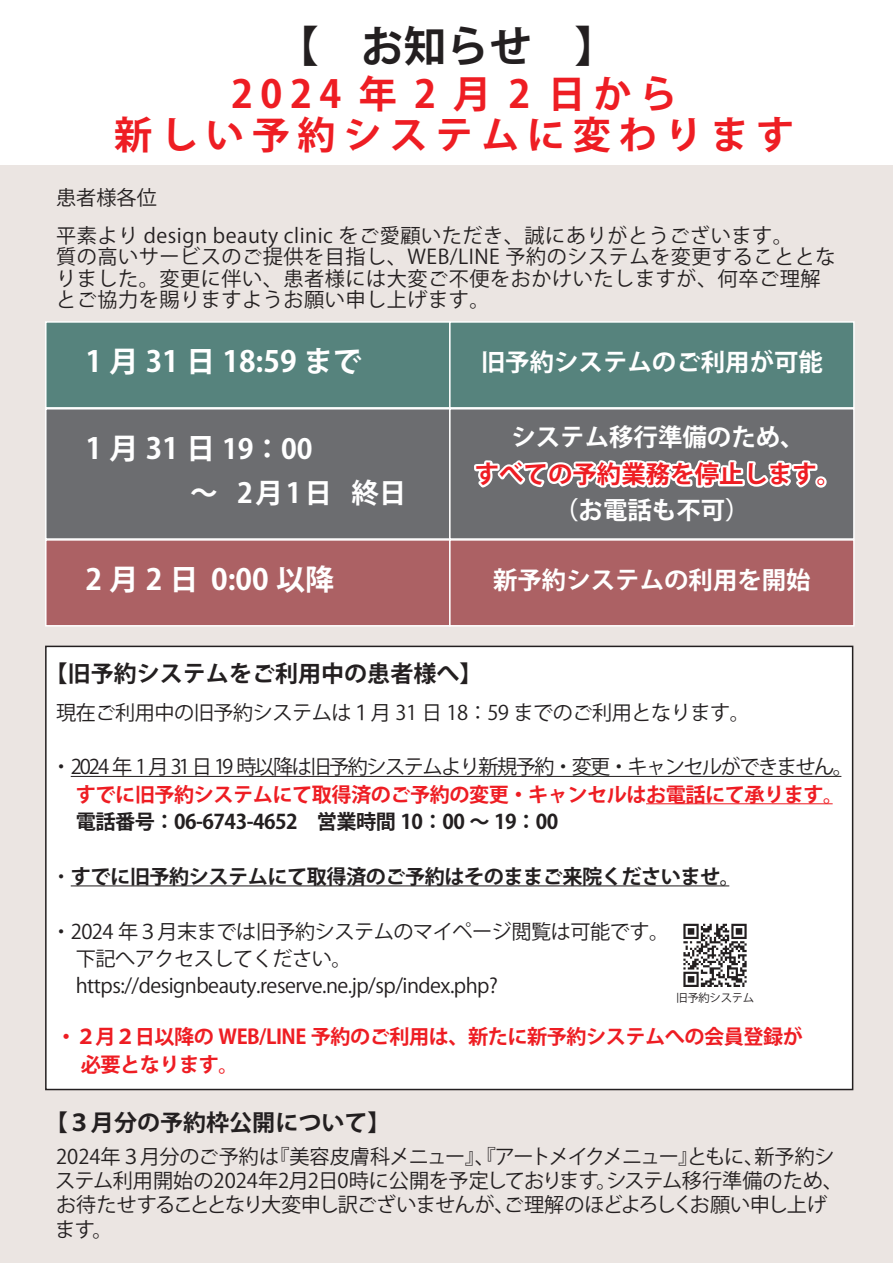
<style>
.page{position:relative;width:893px;height:1263px;background:#fff}
.page>*{position:absolute;margin:0;border:0;box-sizing:border-box;transform-origin:0 0}
.t1{font:700 42.6px "Koz Go Pr 6 N";color:#231f20}
.t2{font:700 38.25px/41.1px "Koz Go Pr 6 N";letter-spacing:.2em;color:#ee1d23;text-align:center}
.t3{font:700 28.95px "Koz Go Pr 6 N";color:#fff}
.t4{font:700 27.6px "Koz Go Pr 6 N";color:#fff}
.t5{font:700 24.45px "Koz Go Pr 6 N";color:#fff}
.t6{font:700 24.45px "Koz Go Pr 6 N";color:#ee1d23}
.t7{font:700 23.1px "Koz Go Pr 6 N";color:#231f20}
.t8{font:20.1px/24.2px "Koz Go Pr 6 N";letter-spacing:-.025em;color:#231f20}
.t9{font:20.1px/21.6px "Koz Go Pr 6 N";letter-spacing:.025em;color:#231f20}
.t10{font:700 20.1px/27.3px "Koz Go Pr 6 N";letter-spacing:-.025em;color:#ee1d23}
.t11{font:700 20.1px "Koz Go Pr 6 N";letter-spacing:-.025em;color:#231f20}
.t12{font:20.1px "Koz Go Pr 6 N";letter-spacing:-.075em;color:#231f20}
.t13{font:11.4px "Koz Go Pr 6 N";letter-spacing:-.025em;color:#231f20}
.s1{font-size:27.6px}
.s2{font-weight:400}
</style>
<div class="page">
<div style="left:0;top:0;width:893px;height:1262px;background:#ebe5e2"></div>
<div style="left:0;top:0;width:893px;height:165px;background:#fff"></div>
<div style="left:45px;top:646px;width:808px;height:444px;background:#fff;border:2px solid #231f20"></div>
<div style="left:45px;top:321px;width:406px;height:88px;background:#56837d;border:2px solid #fff"></div>
<div style="left:449px;top:321px;width:406px;height:88px;background:#56837d;border:2px solid #fff"></div>
<div style="left:45px;top:408px;width:406px;height:132px;background:#6c6d70;border:2px solid #fff"></div>
<div style="left:449px;top:408px;width:406px;height:132px;background:#6c6d70;border:2px solid #fff"></div>
<div style="left:45px;top:539px;width:406px;height:87px;background:#ac6164;border:2px solid #fff"></div>
<div style="left:449px;top:539px;width:406px;height:87px;background:#ac6164;border:2px solid #fff"></div>
<svg style="left:471px;top:321px;width:358px;height:167px"></svg>
<hr style="left:71px;top:776px;width:770px;height:1px;background:#231f20">
<hr style="left:646px;top:803px;width:187px;height:1px;background:#ee1d23">
<hr style="left:71px;top:885px;width:658px;height:1px;background:#231f20">
<svg style="left:683px;top:924px;width:64px;height:63px"></svg>
<h1 class="t1" style="left:276px;top:22px;width:343px">【　お知らせ　】</h1>
<h2 class="t2" style="left:114px;top:74px;width:682px">2024 年 2 月 2 日から<br>新しい予約システムに変わります</h2>
<p class="t9" style="left:56px;top:179px;width:738px;line-height:37.5px">患者様各位<br>平素より design beauty clinic をご愛顧いただき、誠にありがとうございます。</p>
<p class="t9" style="left:56px;top:246px;width:781px">質の高いサービスのご提供を目指し、WEB/LINE 予約のシステムを変更することとなりました。変更に伴い、患者様には大変ご不便をおかけいたしますが、何卒ご理解とご協力を賜りますようお願い申し上げます。</p>
<h3 class="t3" style="left:86px;top:345px;width:278px">1 月 31 日 18:59 まで</h3>
<h3 class="t3" style="left:86px;top:432px;width:229px">1 月 31 日 <span class="s1">19：00</span></h3>
<h3 class="t4" style="left:86px;top:477px;width:322px">　　　　 ～　2 月 1 日　終日</h3>
<h3 class="t3" style="left:86px;top:563px;width:250px">2 月 2 日 0:00 以降</h3>
<p class="t5" style="left:481px;top:348px;width:344px">旧予約システムのご利用が可能</p>
<p class="t5" style="left:511px;top:423px;width:295px">システム移行準備のため、</p>
<p class="t6" style="left:475px;top:460px;width:368px">すべての予約業務を停止します。</p>
<p class="t5" style="left:554px;top:496px;width:197px">（お電話も不可）</p>
<p class="t5" style="left:493px;top:566px;width:319px">新予約システムの利用を開始</p>
<p class="t7" style="left:45px;top:661px;width:439px">【旧予約システムをご利用中の患者様へ】</p>
<p class="t8" style="left:56px;top:701px;width:695px">現在ご利用中の旧予約システムは１月 31 日 18：59 までのご利用となります。</p>
<p class="t12" style="left:51px;top:756px;width:803px">・2024 年 1 月 31 日 19 時以降は旧予約システムより新規予約・変更・キャンセルができません。</p>
<p class="t10" style="left:76px;top:781px;width:769px">すでに旧予約システムにて取得済のご予約の変更・キャンセルはお電話にて承ります。</p>
<p class="t11" style="left:76px;top:810px;width:484px">電話番号：06-6743-4652　営業時間 10：00 ～ 19：00</p>
<p class="t11" style="left:51px;top:865px;width:690px"><span class="s2">・</span>すでに旧予約システムにて取得済のご予約はそのままご来院くださいませ。</p>
<p class="t8" style="left:51px;top:918px;width:620px;line-height:27.3px">・2024 年３月末までは旧予約システムのマイページ閲覧は可能です。　下記へアクセスしてください。　https://designbeauty.reserve.ne.jp/sp/index.php?</p>
<p class="t10" style="left:56px;top:1024px;width:748px">・２月２日以降の WEB/LINE 予約のご利用は、新たに新予約システムへの会員登録が　必要となります。</p>
<p class="t13" style="left:676px;top:991px;width:80px">旧予約システム</p>
<p class="t7" style="left:45px;top:1109px;width:347px">【３月分の予約枠公開について】</p>
<p class="t8" style="left:55px;top:1145px;width:789px">2024年３月分のご予約は『美容皮膚科メニュー』、『アートメイクメニュー』ともに、新予約システム利用開始の2024年2月2日0時に公開を予定しております。システム移行準備のため、お待たせすることとなり大変申し訳ございませんが、ご理解のほどよろしくお願い申し上げます。</p>
</div>
